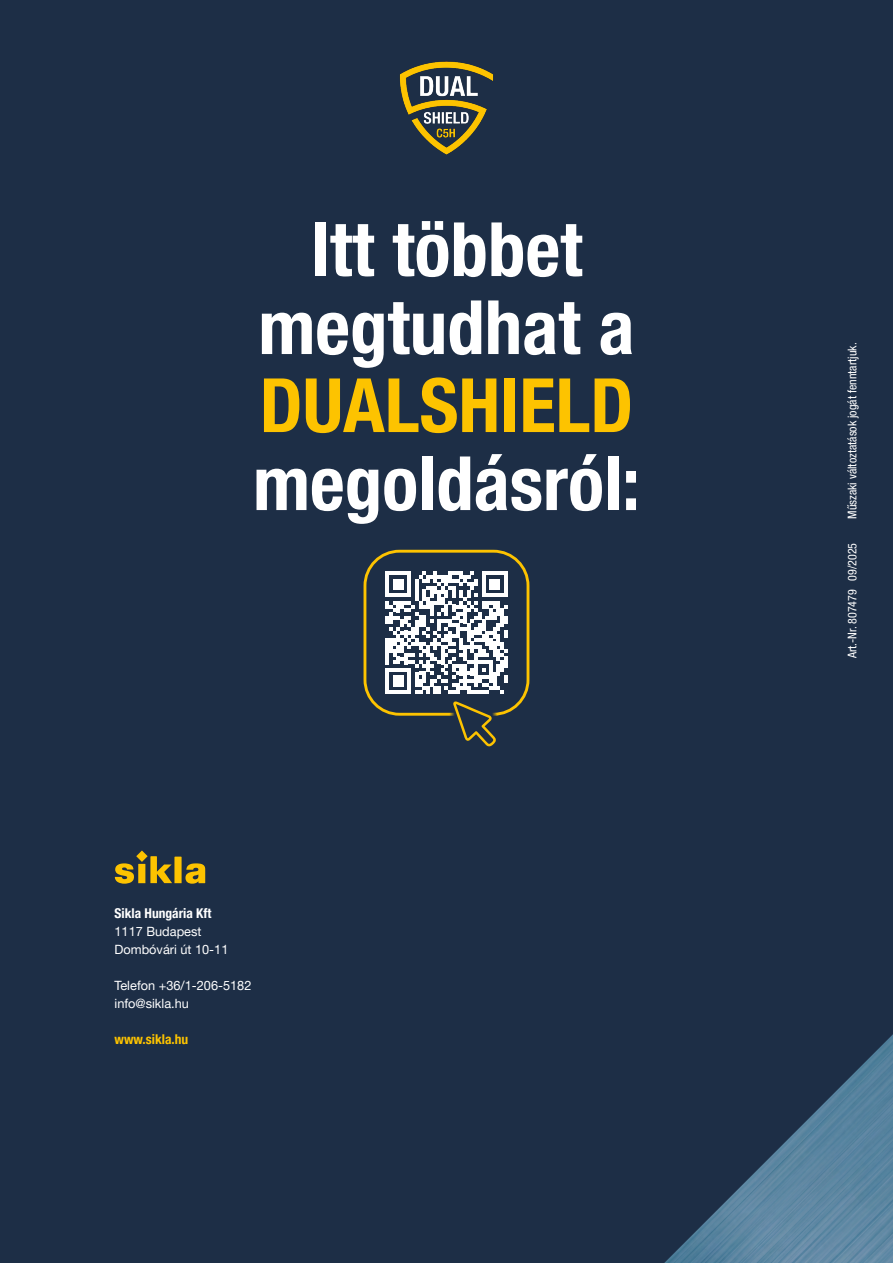
<style>
.page{position:relative;width:893px;height:1263px;background:#1d2e46}
.page>*{position:absolute;margin:0;border:0;box-sizing:border-box;transform-origin:0 0}
.t1{font:700 condensed 75px/78px "Helvetica Neue LT Pro";color:#fff;text-align:center}
.t2{font:700 condensed 75px "Helvetica Neue LT Pro";color:#fdc300}
.t3{font:700 condensed 13.5px "Helvetica Neue LT Pro";color:#fff}
.t4{font:700 condensed 13.5px "Helvetica Neue LT Pro";color:#fdc300}
.t5{font:12.75px/18px "Helvetica Neue LT Pro";color:#fff}
.t6{font:condensed 12px "Helvetica Neue LT Pro";color:#fff}
</style>
<div class="page">
<img style="left:664px;top:1034px;width:229px;height:229px">
<svg style="left:115px;top:850px;width:90px;height:34px;background:#7a6c28"></svg>
<img style="left:385px;top:46px;width:123px;height:124px">
<div style="left:364px;top:550px;width:165px;height:166px;border:3px solid #fdc300;border-radius:34px"></div>
<svg style="left:449px;top:709px;width:48px;height:11px"></svg>
<svg style="left:453px;top:701px;width:43px;height:46px;background:#464938"></svg>
<svg style="left:385px;top:570px;width:123px;height:124px"></svg>
<h1 class="t1" style="left:258px;top:211px;width:378px">Itt többet megtudhat a</h1>
<h1 class="t2" style="left:260px;top:360px;width:375px">DUALSHIELD</h1>
<h1 class="t1" style="left:253px;top:445px;width:388px">megoldásról:</h1>
<p class="t3" style="left:115px;top:905px;width:98px">Sikla Hungária Kft</p>
<p class="t5" style="left:115px;top:922px;width:115px">1117 Budapest<br>Dombóvári út 10-11</p>
<p class="t5" style="left:115px;top:976px;width:138px">Telefon +36/1-206-5182 info@sikla.hu</p>
<p class="t4" style="left:115px;top:1031px;width:75px">www.sikla.hu</p>
<p class="t6" style="left:845px;top:519px;width:178px;rotate:-90deg">Műszaki változtatások jogát fenntartjuk.</p>
<p class="t6" style="left:845px;top:658px;width:117px;rotate:-90deg">Art.-Nr. 807479 09/2025</p>
</div>
